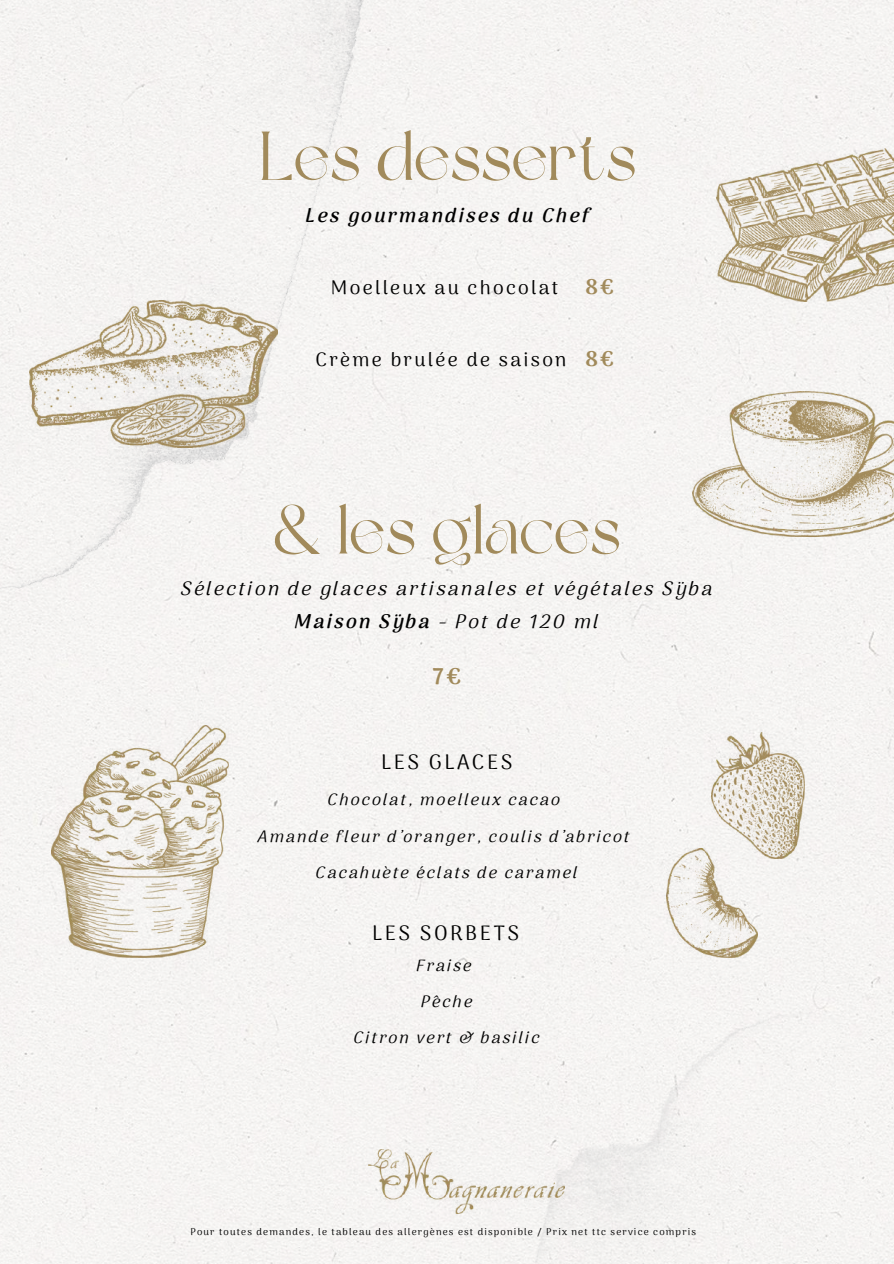
<style>
.page{position:relative;width:894px;height:1264px;background:#fff}
.page>*{position:absolute;margin:0;border:0;box-sizing:border-box;transform-origin:0 0}
.t1{font:69px "Dream Avenue";color:#a18a5b}
.t2{font:900 22.5px "Arima Madurai";color:#a18a5b}
.t3{font:21px "Arima Madurai";letter-spacing:.12em;color:#000}
.t4{font:900 21px "Arima Madurai";color:#a18a5b}
.t5{font:19.5px/32.7px "CA Generated";letter-spacing:.12em;color:#000;text-align:center}
.t6{font:19.5px "Arima Madurai";letter-spacing:.12em;color:#000}
.t7{font:16.5px/36px "CA Generated";letter-spacing:.12em;color:#000;text-align:center}
.t8{font:9.75px "Arima Madurai";letter-spacing:.12em;color:#000}
.s1{font-weight:900;font-size:21px;color:#a18a5b}
</style>
<div class="page">
<div style="left:0;top:0;width:893px;height:1263px;background:#f5f4f2"></div>
<div style="left:0;top:0;width:368px;height:591px;background:#f4f3f2"></div>
<div style="left:429px;top:1001px;width:464px;height:262px;background:#f4f3f2"></div>
<img style="left:716px;top:148px;width:177px;height:153px">
<img style="left:30px;top:301px;width:247px;height:146px">
<img style="left:692px;top:391px;width:201px;height:145px">
<img style="left:52px;top:725px;width:177px;height:233px">
<img style="left:711px;top:732px;width:93px;height:126px">
<img style="left:666px;top:848px;width:91px;height:110px">
<img style="left:368px;top:1149px;width:196px;height:64px">
<h1 class="t1" style="left:259px;top:128px;width:378px">Les desserts</h1>
<p class="t5" style="left:306px;top:198px;width:286px">Les gourmandises du Chef</p>
<p class="t6" style="left:331px;top:275px;width:229px">Moelleux au chocolat</p>
<p class="t4" style="left:585px;top:274px;width:30px">8€</p>
<p class="t6" style="left:315px;top:347px;width:300px">Crème brulée de saison <span class="s1">8€</span></p>
<h1 class="t1" style="left:273px;top:501px;width:349px">&amp; les glaces</h1>
<p class="t5" style="left:181px;top:572px;width:532px">Sélection de glaces artisanales et végétales Sÿba<br>Maison Sÿba - Pot de 120 ml</p>
<h2 class="t2" style="left:432px;top:663px;width:30px">7€</h2>
<p class="t3" style="left:381px;top:749px;width:133px">LES GLACES</p>
<p class="t7" style="left:258px;top:781px;width:373px">Chocolat, moelleux cacao<br>Amande fleur d’oranger, coulis d’abricot<br>Cacahuète éclats de caramel</p>
<p class="t3" style="left:372px;top:920px;width:148px">LES SORBETS</p>
<p class="t7" style="left:354px;top:947px;width:187px">Fraise<br>Pêche<br>Citron vert &amp; basilic</p>
<p class="t8" style="left:190px;top:1225px;width:507px">Pour toutes demandes, le tableau des allergènes est disponible / Prix net ttc service compris</p>
</div>
